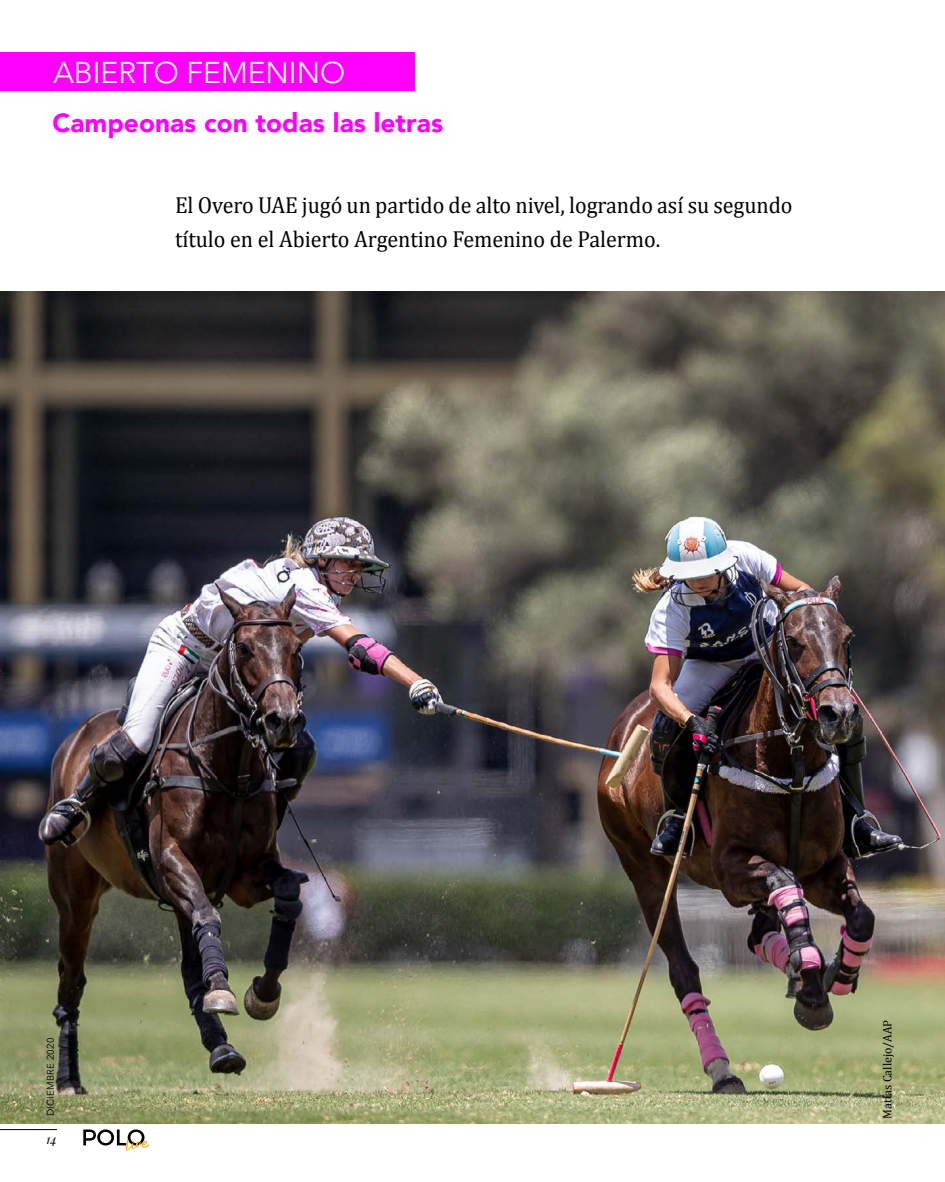
<style>
.page{position:relative;width:945px;height:1182px;background:#fff}
.page>*{position:absolute;margin:0;border:0;box-sizing:border-box;transform-origin:0 0}
.t1{font:300 30.01px "Avenir";color:#fff}
.t2{font:900 26.25px "Avenir";color:#f0f}
.t3{font:23.19px/33.2px "Cambria";letter-spacing:-.005em;color:#000;scale:.95 1}
.t4{font:italic 13.12px "Playfair Display";color:#000;scale:.95 1}
.t5{font:12.08px "Cambria";color:#000}
.t6{font:9.62px "Avenir Next LT Pro";letter-spacing:.025em;color:#000}
</style>
<div class="page">
<img style="left:0;top:291px;width:945px;height:832px">
<div style="left:0;top:52px;width:415px;height:39px;background:#f0f"></div>
<hr style="left:0;top:1129px;width:57px;height:1px;background:#000">
<svg style="left:83px;top:1129px;width:66px;height:21px"></svg>
<p class="t1" style="left:53px;top:54px;width:293px">ABIERTO FEMENINO</p>
<p class="t2" style="left:53px;top:100px;width:392px">Campeonas con todas las letras</p>
<p class="t3" style="left:175px;top:189px;width:652px">El Overo UAE jugó un partido de alto nivel, logrando así su segundo título en el Abierto Argentino Femenino de Palermo.</p>
<p class="t6" style="left:45px;top:1116px;width:80px;rotate:-90deg">DICIEMBRE 2020</p>
<p class="t4" style="left:46px;top:1128px;width:13px">14</p>
<p class="t5" style="left:880px;top:1118px;width:101px;rotate:-90deg">Matías Callejo/AAP</p>
</div>
